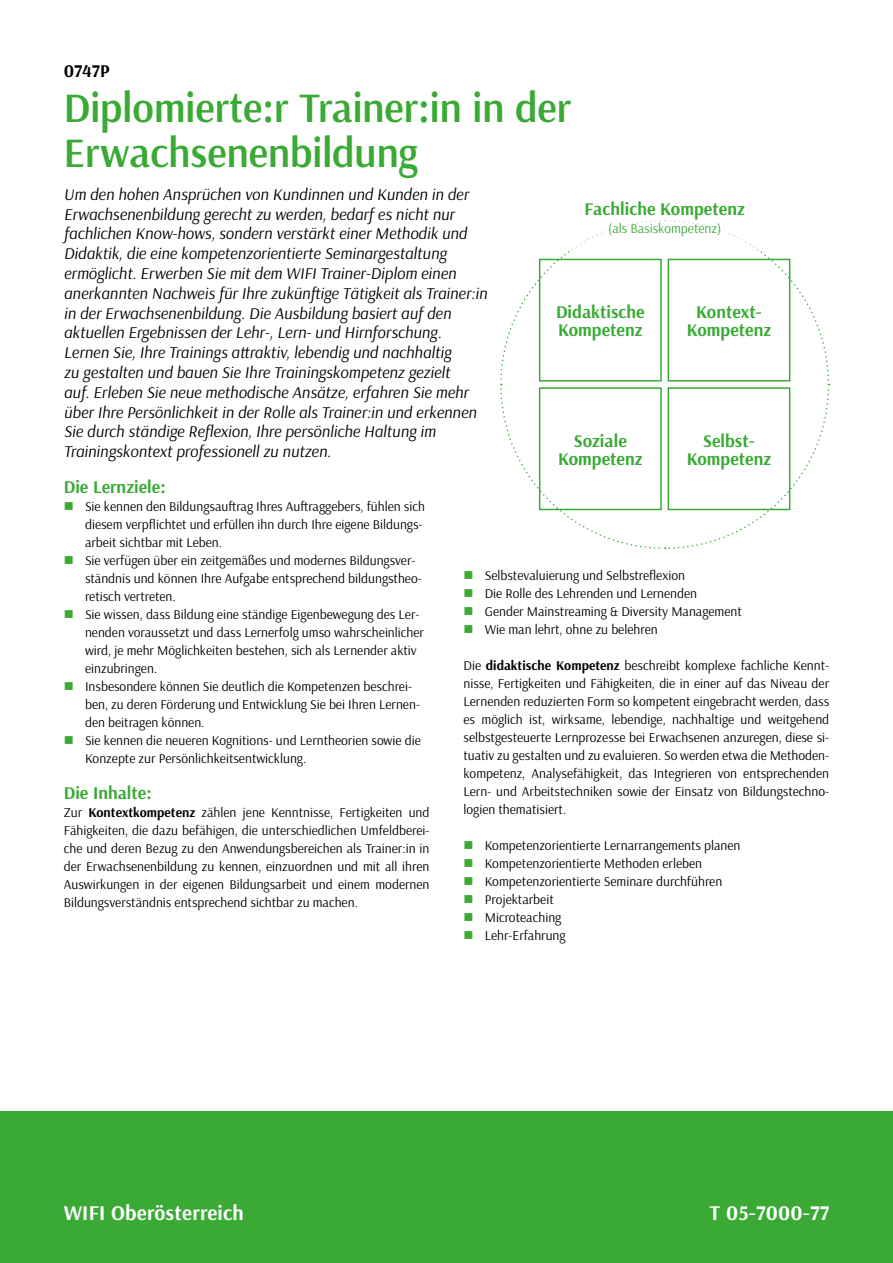
<style>
.page{position:relative;width:893px;height:1263px;background:#fff}
.page>*{position:absolute;margin:0;border:0;box-sizing:border-box;transform-origin:0 0}
.t1{font:600 42px/45px "Arsenal";color:#3aaa35}
.t2{font:700 21px "Arsenal";letter-spacing:.01em;color:#fff}
.t3{font:700 18px/18px "Arsenal";color:#3aaa35;text-align:center}
.t4{font:700 18px "Arsenal";color:#000}
.t5{font:italic 16.5px/19.8px "Arsenal";color:#000}
.t6{font:13.5px/18px "Arsenal";color:#000}
.t7{font:13.5px "Arsenal";color:#3aaa35}
.s1{font-weight:700}
</style>
<div class="page">
<div style="left:0;top:1111px;width:893px;height:152px;background:#3aaa35"></div>
<svg style="left:500px;top:250px;width:330px;height:299px"></svg>
<h3 class="t4" style="left:64px;top:60px;width:47px">0747P</h3>
<h1 class="t1" style="left:64px;top:87px;width:509px">Diplomierte:r Trainer:in in der<br>Erwachsenenbildung</h1>
<p class="t5" style="left:64px;top:185px;width:425px">Um den hohen Ansprüchen von Kundinnen und Kunden in der Erwachsenenbildung gerecht zu werden, bedarf es nicht nur fachlichen Know-hows, sondern verstärkt einer Methodik und Didaktik, die eine kompetenzorientierte Seminargestaltung ermöglicht. Erwerben Sie mit dem WIFI Trainer-Diplom einen anerkannten Nachweis für Ihre zukünftige Tätigkeit als Trainer:in in der Erwachsenenbildung. Die Ausbildung basiert auf den aktuellen Ergebnissen der Lehr-, Lern- und Hirnforschung.<br>Lernen Sie, Ihre Trainings attraktiv, lebendig und nachhaltig<br>zu gestalten und bauen Sie Ihre Trainingskompetenz gezielt<br>auf. Erleben Sie neue methodische Ansätze, erfahren Sie mehr über Ihre Persönlichkeit in der Rolle als Trainer:in und erkennen Sie durch ständige Reflexion, Ihre persönliche Haltung im Trainingskontext professionell zu nutzen.</p>
<h3 class="t3" style="left:64px;top:479px;width:103px">Die Lernziele:</h3>
<p class="t6" style="left:85px;top:498px;width:342px">Sie kennen den Bildungsauftrag Ihres Auftraggebers, fühlen sich diesem verpflichtet und erfüllen ihn durch Ihre eigene Bildungs&shy;arbeit sichtbar mit Leben.<br>Sie verfügen über ein zeitgemäßes und modernes Bildungsver&shy;ständnis und können Ihre Aufgabe entsprechend bildungstheo&shy;retisch vertreten.<br>Sie wissen, dass Bildung eine ständige Eigenbewegung des Ler&shy;nenden voraussetzt und dass Lernerfolg umso wahrscheinlicher wird, je mehr Möglichkeiten bestehen, sich als Lernender aktiv einzubringen.<br>Insbesondere können Sie deutlich die Kompetenzen beschrei&shy;ben, zu deren Förderung und Entwicklung Sie bei Ihren Lernen&shy;den beitragen können.<br>Sie kennen die neueren Kognitions- und Lerntheorien sowie die Konzepte zur Persönlichkeitsentwicklung.</p>
<h3 class="t3" style="left:64px;top:785px;width:90px">Die Inhalte:</h3>
<p class="t6" style="left:64px;top:804px;width:367px;text-align:justify">Zur <span class="s1">Kontextkompetenz</span> zählen jene Kenntnisse, Fertigkeiten und Fähigkeiten, die dazu befähigen, die unterschiedlichen Umfeldberei&shy;che und deren Bezug zu den Anwendungsbereichen als Trainer:in in der Erwachsenenbildung zu kennen, einzuordnen und mit all ihren Auswirkungen in der eigenen Bildungsarbeit und einem modernen Bildungsverständnis entsprechend sichtbar zu machen.</p>
<h3 class="t3" style="left:584px;top:201px;width:162px">Fachliche Kompetenz</h3>
<p class="t7" style="left:608px;top:221px;width:114px">(als Basiskompetenz)</p>
<h3 class="t3" style="left:556px;top:303px;width:90px;text-align:left">Didaktische<br>Kompetenz</h3>
<h3 class="t3" style="left:687px;top:303px;width:86px">Kontext-<br>Kompetenz</h3>
<h3 class="t3" style="left:558px;top:432px;width:86px">Soziale<br>Kompetenz</h3>
<h3 class="t3" style="left:687px;top:432px;width:86px">Selbst-<br>Kompetenz</h3>
<p class="t6" style="left:485px;top:567px;width:259px">Selbstevaluierung und Selbstreflexion<br>Die Rolle des Lehrenden und Lernenden<br>Gender Mainstreaming &amp; Diversity Management Wie man lehrt, ohne zu belehren</p>
<p class="t6" style="left:463px;top:657px;width:367px;text-align:justify">Die <span class="s1">didaktische Kompetenz</span> beschreibt komplexe fachliche Kennt&shy;nisse, Fertigkeiten und Fähigkeiten, die in einer auf das Niveau der Lernenden reduzierten Form so kompetent eingebracht werden, dass es möglich ist, wirksame, lebendige, nachhaltige und weitgehend selbstgesteuerte Lernprozesse bei Erwachsenen anzuregen, diese si&shy;tuativ zu gestalten und zu evaluieren. So werden etwa die Methoden&shy;kompetenz, Analysefähigkeit, das Integrieren von entsprechenden Lern- und Arbeitstechniken sowie der Einsatz von Bildungstechno&shy;logien thematisiert.</p>
<p class="t6" style="left:485px;top:837px;width:257px">Kompetenzorientierte Lernarrangements planen<br>Kompetenzorientierte Methoden erleben<br>Kompetenzorientierte Seminare durchführen<br>Projektarbeit<br>Microteaching<br>Lehr-Erfahrung</p>
<h2 class="t2" style="left:64px;top:1200px;width:182px">WIFI Oberösterreich</h2>
<h2 class="t2" style="left:709px;top:1200px;width:121px">T 05-7000-77</h2>
</div>
